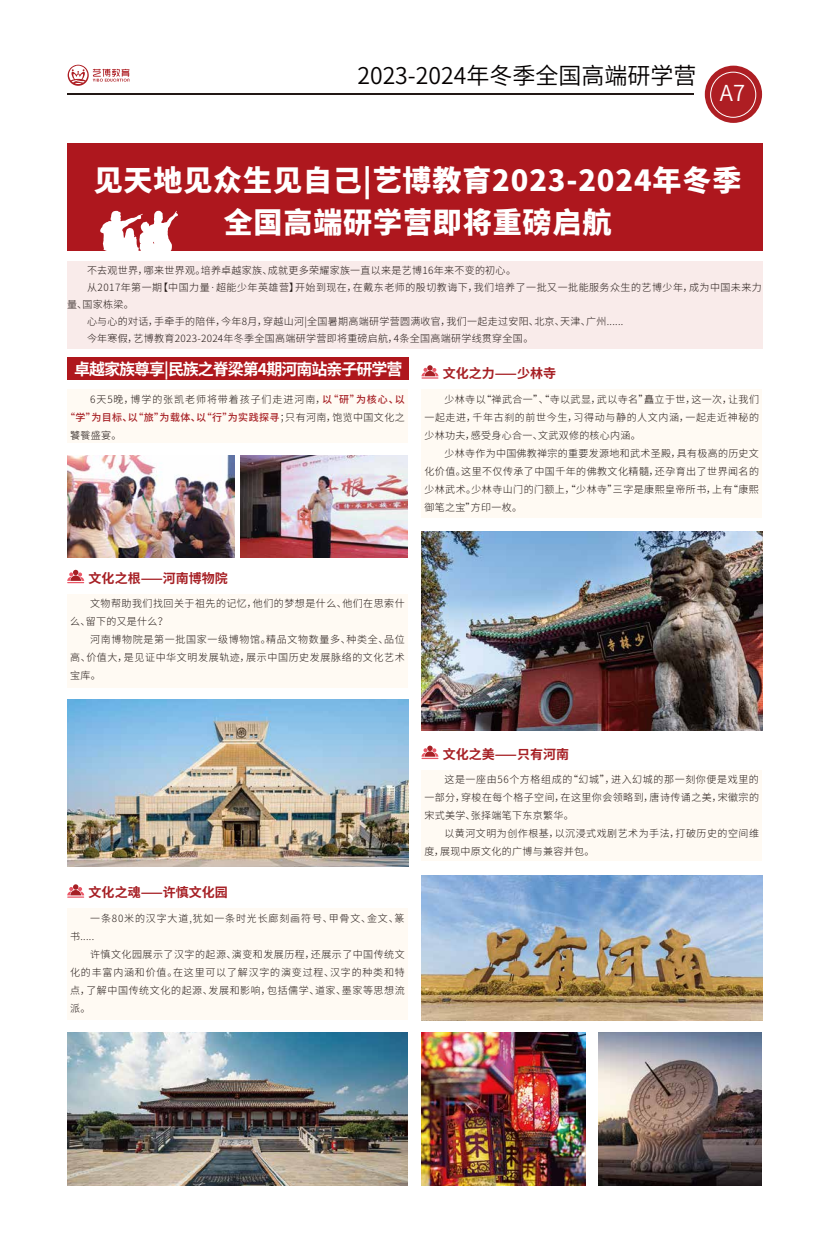
<style>
.page{position:relative;width:817px;height:1248px;background:#fff}
.page>*{position:absolute;margin:0;border:0;box-sizing:border-box;transform-origin:0 0}
.t1{font:800 29px/42px "Source Han Sans CN";letter-spacing:.03em;color:#fff;text-align:center}
.t2{font:23px "Source Han Sans CN";color:#040000}
.t3{font:22px "Source Han Sans CN";color:#fff}
.t4{font:700 16px "Source Han Sans CN";letter-spacing:-.065em;color:#fff}
.t5{font:700 13px "Source Han Sans CN";color:#a61f24}
.t6{font:300 10px/18px "Source Han Sans CN";letter-spacing:.05em;color:#221815;text-align:justify}
.t7{font:300 10px "Source Han Sans CN";letter-spacing:.03em;color:#221815}
.t8{font:300 10px/18px "Source Han Sans CN";letter-spacing:.085em;color:#221815}
.t9{font:500 10px "Source Han Sans CN";letter-spacing:.04em;color:#a61f24}
.t10{font:300 10px "Source Han Sans CN";letter-spacing:.09em;color:#221815}
.s1{font-weight:500;color:#a61f24}
.s2{font-weight:300;color:#221815}
</style>
<div class="page">
<div style="left:704px;top:66px;width:58px;height:57px;background:#ae1e23;border-radius:50%"></div>
<div style="left:710px;top:72px;width:46px;height:46px;border:1px solid #fff;border-radius:50%"></div>
<hr style="left:68px;top:93px;width:625px;height:2px;background:#221815">
<svg style="left:68px;top:65px;width:61px;height:21px"></svg>
<div style="left:67px;top:144px;width:695px;height:107px;background:#ae171e"></div>
<svg style="left:100px;top:211px;width:78px;height:40px"></svg>
<div style="left:67px;top:357px;width:341px;height:23px;background:#af171d"></div>
<div style="left:67px;top:389px;width:340px;height:54px;background:#fffaf3"></div>
<div style="left:67px;top:261px;width:695px;height:88px;background:#f9ebea"></div>
<svg style="left:67px;top:569px;width:17px;height:14px"></svg>
<div style="left:67px;top:908px;width:340px;height:111px;background:#fffaf3"></div>
<div style="left:67px;top:594px;width:340px;height:93px;background:#fffaf3"></div>
<svg style="left:67px;top:884px;width:17px;height:13px"></svg>
<img style="left:240px;top:455px;width:167px;height:102px">
<img style="left:67px;top:455px;width:167px;height:102px">
<svg style="left:421px;top:365px;width:17px;height:13px"></svg>
<div style="left:421px;top:389px;width:340px;height:128px;background:#fffaf3"></div>
<img style="left:68px;top:1032px;width:339px;height:153px">
<img style="left:422px;top:531px;width:340px;height:199px">
<svg style="left:421px;top:745px;width:17px;height:14px"></svg>
<div style="left:421px;top:769px;width:340px;height:91px;background:#fffaf3"></div>
<img style="left:68px;top:699px;width:340px;height:167px">
<img style="left:422px;top:875px;width:340px;height:144px">
<img style="left:422px;top:1032px;width:163px;height:153px">
<img style="left:598px;top:1032px;width:163px;height:153px">
<h2 class="t2" style="left:357px;top:63px;width:340px">2023-2024年冬季全国高端研学营</h2>
<h3 class="t3" style="left:719px;top:80px;width:27px">A7</h3>
<h1 class="t1" style="left:94px;top:159px;width:649px">见天地见众生见自己|艺博教育2023-2024年冬季全国高端研学营即将重磅启航</h1>
<p class="t7" style="left:87px;top:265px;width:430px">不去观世界，哪来世界观。培养卓越家族、成就更多荣耀家族一直以来是艺博16年来不变的初心。</p>
<p class="t6" style="left:87px;top:279px;width:676px">从2017年第一期【中国力量·超能少年英雄营】开始到现在，在戴东老师的殷切教诲下，我们培养了一批又一批能服务众生的艺博少年，成为中国未来力</p>
<p class="t6" style="left:67px;top:296px;width:68px">量、国家栋梁。</p>
<p class="t7" style="left:87px;top:316px;width:537px">心与心的对话，手牵手的陪伴，今年8月，穿越山河|全国暑期高端研学营圆满收官，我们一起走过安阳、北京、天津、广州......</p>
<p class="t7" style="left:87px;top:333px;width:447px">今年寒假，艺博教育2023-2024年冬季全国高端研学营即将重磅启航，4条全国高端研学线贯穿全国。</p>
<h3 class="t4" style="left:74px;top:360px;width:329px">卓越家族尊享|民族之脊梁第4期河南站亲子研学营</h3>
<h3 class="t5" style="left:443px;top:366px;width:115px">文化之力⸺少林寺</h3>
<p class="t6" style="left:424px;top:390px;width:336px;text-indent:20px">少林寺以“禅武合一”、“寺以武显，武以寺名”矗立于世，这一次，让我们一起走进，千年古刹的前世今生，习得动与静的人文内涵，一起走近神秘的少林功夫，感受身心合一、文武双修的核心内涵。</p>
<p class="t6" style="left:424px;top:444px;width:336px;text-indent:20px">少林寺作为中国佛教禅宗的重要发源地和武术圣殿，具有极高的历史文化价值。这里不仅传承了中国千年的佛教文化精髓，还孕育出了世界闻名的少林武术。少林寺山门的门额上，“少林寺”三字是康熙皇帝所书，上有“康熙御笔之宝”方印一枚。</p>
<p class="t10" style="left:90px;top:393px;width:316px">6天5晚，博学的张凯老师将带着孩子们走进河南，<span class="s1">以“研”为核心、以</span></p>
<p class="t9" style="left:65px;top:411px;width:341px">“学”为目标、以“旅”为载体、以“行”为实践探寻<span class="s2">；只有河南，饱览中国文化之</span></p>
<p class="t6" style="left:70px;top:426px;width:53px">饕餮盛宴。</p>
<h3 class="t5" style="left:89px;top:571px;width:141px">文化之根⸺河南博物院</h3>
<p class="t6" style="left:70px;top:594px;width:336px;text-indent:20px">文物帮助我们找回关于祖先的记忆，他们的梦想是什么、他们在思索什么、留下的又是什么？</p>
<p class="t6" style="left:70px;top:630px;width:336px;text-indent:20px">河南博物院是第一批国家一级博物馆。精品文物数量多、种类全、品位高、价值大，是见证中华文明发展轨迹，展示中国历史发展脉络的文化艺术宝库。</p>
<h3 class="t5" style="left:89px;top:885px;width:141px">文化之魂⸺许慎文化园</h3>
<p class="t8" style="left:70px;top:909px;width:336px;text-indent:20px">一条80米的汉字大道,犹如一条时光长廊刻画符号、甲骨文、金文、篆书.....</p>
<p class="t6" style="left:70px;top:945px;width:336px;text-indent:20px">许慎文化园展示了汉字的起源、演变和发展历程，还展示了中国传统文化的丰富内涵和价值。在这里可以了解汉字的演变过程、汉字的种类和特点，了解中国传统文化的起源、发展和影响，包括儒学、道家、墨家等思想流派。</p>
<h3 class="t5" style="left:443px;top:746px;width:128px">文化之美⸺只有河南</h3>
<p class="t6" style="left:424px;top:770px;width:336px;text-indent:20px">这是一座由56个方格组成的“幻城”，进入幻城的那一刻你便是戏里的一部分，穿梭在每个格子空间，在这里你会领略到，唐诗传诵之美，宋徽宗的宋式美学、张择端笔下东京繁华。</p>
<p class="t6" style="left:424px;top:824px;width:336px;text-indent:20px">以黄河文明为创作根基，以沉浸式戏剧艺术为手法，打破历史的空间维度，展现中原文化的广博与兼容并包。</p>
</div>
